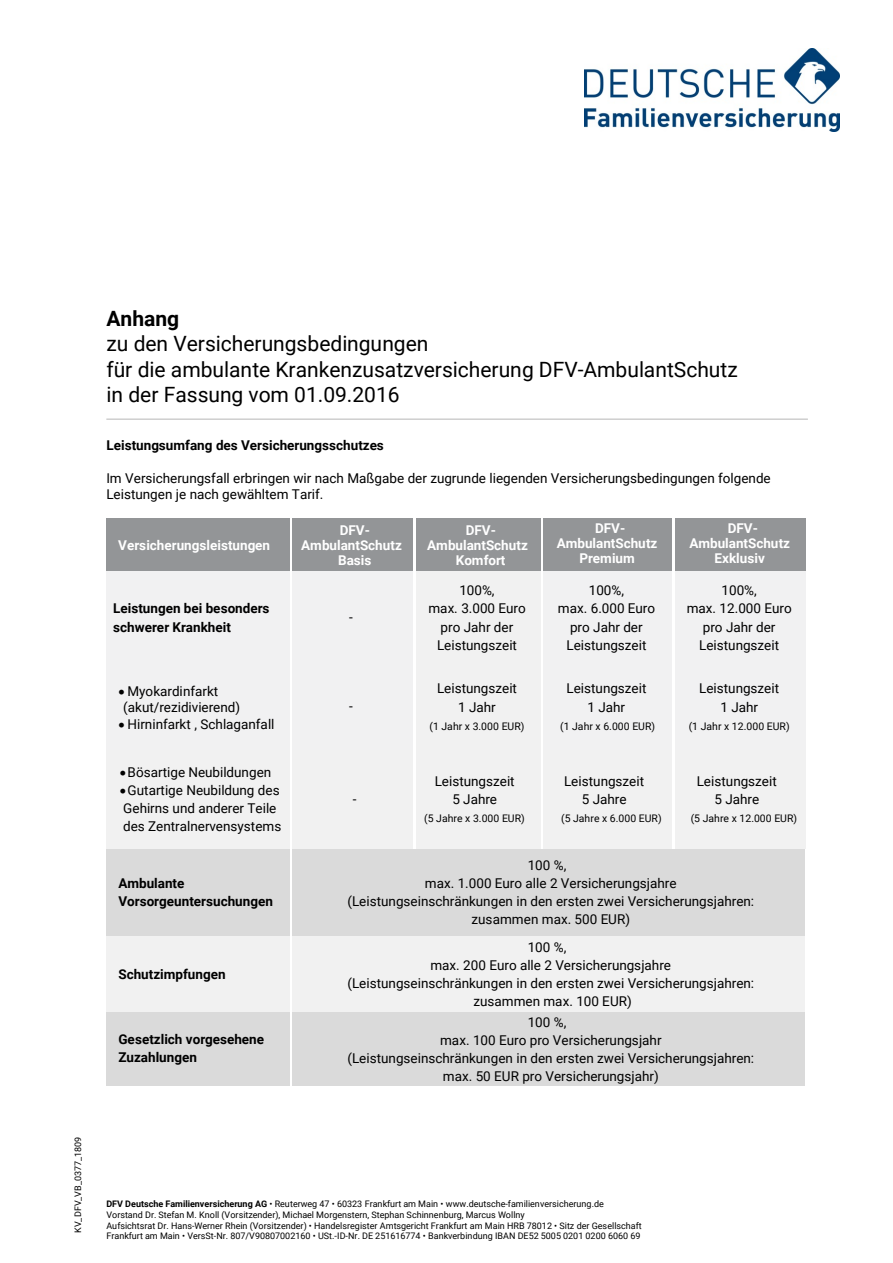
<style>
.page{position:relative;width:893px;height:1263px;background:#fff}
.page>*{position:absolute;margin:0;border:0;box-sizing:border-box;transform-origin:0 0}
.t1{font:21px "Roboto";color:#000}
.t2{font:700 21px "Roboto";color:#000}
.t3{font:13.5px "Roboto";color:#000}
.t4{font:700 13.5px "Roboto";color:#000}
.t5{font:700 13.5px/15px "Roboto";color:#fff;text-align:center}
.t6{font:10.5px "Roboto";letter-spacing:.005em;color:#000}
.t7{font:9px/10.8px "Roboto";color:#000}
.s1{font-weight:700}
</style>
<div class="page">
<img style="left:584px;top:49px;width:255px;height:83px">
<div style="left:106px;top:519px;width:184px;height:53px;background:#939597"></div>
<svg style="left:292px;top:519px;width:121px;height:53px"></svg>
<div style="left:290px;top:520px;width:123px;height:18px;background:#939597"></div>
<div style="left:290px;top:538px;width:123px;height:15px;background:#939597"></div>
<div style="left:290px;top:553px;width:123px;height:18px;background:#939597"></div>
<svg style="left:416px;top:519px;width:125px;height:53px"></svg>
<div style="left:415px;top:520px;width:126px;height:18px;background:#939597"></div>
<div style="left:415px;top:538px;width:126px;height:15px;background:#939597"></div>
<div style="left:415px;top:553px;width:126px;height:18px;background:#939597"></div>
<div style="left:542px;top:519px;width:130px;height:53px;background:#939597"></div>
<div style="left:674px;top:519px;width:132px;height:53px;background:#939597"></div>
<hr style="left:290px;top:519px;width:1px;height:53px;background:#fff">
<hr style="left:542px;top:519px;width:1px;height:53px;background:#fff">
<div style="left:106px;top:572px;width:184px;height:92px;background:#f1f1f2"></div>
<div style="left:290px;top:572px;width:123px;height:92px;background:#f1f1f2"></div>
<div style="left:415px;top:572px;width:126px;height:92px;background:#f1f1f1"></div>
<div style="left:542px;top:572px;width:130px;height:92px;background:#f1f1f2"></div>
<div style="left:674px;top:572px;width:132px;height:92px;background:#f1f1f2"></div>
<hr style="left:290px;top:572px;width:1px;height:92px;background:#fff">
<hr style="left:542px;top:572px;width:1px;height:92px;background:#fff">
<div style="left:106px;top:664px;width:184px;height:86px;background:#f1f1f2"></div>
<div style="left:290px;top:664px;width:123px;height:86px;background:#f1f1f2"></div>
<div style="left:415px;top:664px;width:126px;height:86px;background:#f1f1f1"></div>
<div style="left:542px;top:664px;width:130px;height:86px;background:#f1f1f2"></div>
<div style="left:674px;top:664px;width:132px;height:86px;background:#f1f1f2"></div>
<hr style="left:290px;top:664px;width:1px;height:86px;background:#fff">
<hr style="left:542px;top:664px;width:1px;height:86px;background:#fff">
<div style="left:106px;top:750px;width:184px;height:99px;background:#f1f1f1"></div>
<div style="left:290px;top:750px;width:123px;height:99px;background:#f1f1f1"></div>
<div style="left:415px;top:750px;width:126px;height:99px;background:#f1f1f1"></div>
<div style="left:542px;top:750px;width:130px;height:99px;background:#f1f1f1"></div>
<div style="left:674px;top:750px;width:132px;height:99px;background:#f1f1f1"></div>
<hr style="left:290px;top:750px;width:1px;height:99px;background:#fff">
<hr style="left:542px;top:750px;width:1px;height:99px;background:#fff">
<div style="left:106px;top:849px;width:184px;height:88px;background:#dadada"></div>
<div style="left:290px;top:849px;width:515px;height:88px;background:#dadada"></div>
<hr style="left:290px;top:849px;width:1px;height:88px;background:#fff">
<div style="left:106px;top:937px;width:184px;height:75px;background:#f1f1f1"></div>
<div style="left:290px;top:937px;width:515px;height:21px;background:#f1f1f1"></div>
<div style="left:290px;top:958px;width:515px;height:18px;background:#f1f1f1"></div>
<div style="left:290px;top:976px;width:515px;height:18px;background:#f1f1f1"></div>
<div style="left:290px;top:994px;width:515px;height:18px;background:#f1f1f1"></div>
<hr style="left:290px;top:937px;width:1px;height:75px;background:#fff">
<div style="left:106px;top:1012px;width:184px;height:74px;background:#dadada"></div>
<div style="left:290px;top:1012px;width:515px;height:20px;background:#dadada"></div>
<div style="left:290px;top:1032px;width:515px;height:18px;background:#dadada"></div>
<div style="left:290px;top:1050px;width:515px;height:18px;background:#dadada"></div>
<div style="left:290px;top:1068px;width:515px;height:18px;background:#dadada"></div>
<hr style="left:290px;top:1012px;width:1px;height:74px;background:#fff">
<hr style="left:106px;top:419px;width:702px;height:1px;background:#bfbfbf">
<p class="t7" style="left:72px;top:1233px;width:98px;rotate:-90deg">KV_DFV_VB_0377_1809</p>
<p class="t2" style="left:106px;top:304px;width:74px">Anhang</p>
<p class="t1" style="left:106px;top:329px;width:323px">zu den Versicherungsbedingungen</p>
<p class="t1" style="left:106px;top:354px;width:633px">für die ambulante Krankenzusatzversicherung DFV-AmbulantSchutz</p>
<p class="t1" style="left:106px;top:380px;width:295px">in der Fassung vom 01.09.2016</p>
<p class="t4" style="left:106px;top:436px;width:279px">Leistungsumfang des Versicherungsschutzes</p>
<p class="t3" style="left:106px;top:469px;width:666px">Im Versicherungsfall erbringen wir nach Maßgabe der zugrunde liegenden Versicherungsbedingungen folgende</p>
<p class="t3" style="left:106px;top:485px;width:219px">Leistungen je nach gewähltem Tarif.</p>
<p class="t5" style="left:118px;top:537px;width:153px">Versicherungsleistungen</p>
<p class="t5" style="left:557px;top:520px;width:102px">DFV-<br>AmbulantSchutz<br>Premium</p>
<p class="t5" style="left:689px;top:520px;width:102px">DFV-<br>AmbulantSchutz<br>Exklusiv</p>
<p class="t5" style="left:301px;top:522px;width:102px">DFV-<br>AmbulantSchutz</p>
<p class="t5" style="left:338px;top:552px;width:35px">Basis</p>
<p class="t5" style="left:427px;top:522px;width:102px">DFV-<br>AmbulantSchutz</p>
<p class="t5" style="left:456px;top:552px;width:51px">Komfort</p>
<p class="t4" style="left:113px;top:599px;width:158px">Leistungen bei besonders</p>
<p class="t4" style="left:113px;top:617px;width:119px">schwerer Krankheit</p>
<p class="t3" style="left:118px;top:681px;width:101px">• Myokardinfarkt</p>
<p class="t3" style="left:123px;top:697px;width:119px">(akut/rezidivierend)</p>
<p class="t3" style="left:118px;top:714px;width:158px">• Hirninfarkt , Schlaganfall</p>
<p class="t3" style="left:120px;top:763px;width:153px">•Bösartige Neubildungen</p>
<p class="t3" style="left:120px;top:781px;width:161px">•Gutartige Neubildung des</p>
<p class="t3" style="left:123px;top:799px;width:155px">Gehirns und anderer Teile</p>
<p class="t3" style="left:123px;top:817px;width:160px">des Zentralnervensystems</p>
<p class="t4" style="left:118px;top:874px;width:67px">Ambulante</p>
<p class="t4" style="left:118px;top:892px;width:156px">Vorsorgeuntersuchungen</p>
<p class="t4" style="left:118px;top:964px;width:109px">Schutzimpfungen</p>
<p class="t4" style="left:118px;top:1030px;width:147px">Gesetzlich vorgesehene</p>
<p class="t4" style="left:118px;top:1048px;width:80px">Zuzahlungen</p>
<p class="t3" style="left:349px;top:608px;width:5px">-</p>
<p class="t3" style="left:349px;top:697px;width:5px">-</p>
<p class="t3" style="left:353px;top:790px;width:5px">-</p>
<p class="t3" style="left:459px;top:581px;width:37px">100%,</p>
<p class="t3" style="left:428px;top:599px;width:99px">max. 3.000 Euro</p>
<p class="t3" style="left:441px;top:617px;width:74px">pro Jahr der</p>
<p class="t3" style="left:437px;top:635px;width:82px">Leistungszeit</p>
<p class="t3" style="left:437px;top:679px;width:82px">Leistungszeit</p>
<p class="t3" style="left:458px;top:697px;width:39px">1 Jahr</p>
<p class="t6" style="left:429px;top:718px;width:97px">(1 Jahr x 3.000 EUR)</p>
<p class="t3" style="left:435px;top:772px;width:82px">Leistungszeit</p>
<p class="t3" style="left:452px;top:790px;width:46px">5 Jahre</p>
<p class="t6" style="left:424px;top:811px;width:102px">(5 Jahre x 3.000 EUR)</p>
<p class="t3" style="left:589px;top:581px;width:37px">100%,</p>
<p class="t3" style="left:558px;top:599px;width:99px">max. 6.000 Euro</p>
<p class="t3" style="left:570px;top:617px;width:74px">pro Jahr der</p>
<p class="t3" style="left:566px;top:635px;width:82px">Leistungszeit</p>
<p class="t3" style="left:566px;top:679px;width:82px">Leistungszeit</p>
<p class="t3" style="left:588px;top:697px;width:39px">1 Jahr</p>
<p class="t6" style="left:560px;top:718px;width:97px">(1 Jahr x 6.000 EUR)</p>
<p class="t3" style="left:564px;top:772px;width:82px">Leistungszeit</p>
<p class="t3" style="left:582px;top:790px;width:46px">5 Jahre</p>
<p class="t6" style="left:561px;top:811px;width:102px">(5 Jahre x 6.000 EUR)</p>
<p class="t3" style="left:722px;top:581px;width:37px">100%,</p>
<p class="t3" style="left:687px;top:599px;width:107px">max. 12.000 Euro</p>
<p class="t3" style="left:703px;top:617px;width:74px">pro Jahr der</p>
<p class="t3" style="left:699px;top:635px;width:82px">Leistungszeit</p>
<p class="t3" style="left:699px;top:679px;width:82px">Leistungszeit</p>
<p class="t3" style="left:720px;top:697px;width:39px">1 Jahr</p>
<p class="t6" style="left:689px;top:718px;width:103px">(1 Jahr x 12.000 EUR)</p>
<p class="t3" style="left:697px;top:772px;width:82px">Leistungszeit</p>
<p class="t3" style="left:714px;top:790px;width:46px">5 Jahre</p>
<p class="t6" style="left:691px;top:811px;width:108px">(5 Jahre x 12.000 EUR)</p>
<p class="t3" style="left:528px;top:856px;width:40px">100 %,</p>
<p class="t3" style="left:425px;top:874px;width:253px">max. 1.000 Euro alle 2 Versicherungsjahre</p>
<p class="t3" style="left:347px;top:892px;width:408px">(Leistungseinschränkungen in den ersten zwei Versicherungsjahren:</p>
<p class="t3" style="left:472px;top:910px;width:160px">zusammen max. 500 EUR)</p>
<p class="t3" style="left:528px;top:937px;width:40px">100 %,</p>
<p class="t3" style="left:430px;top:955px;width:242px">max. 200 Euro alle 2 Versicherungsjahre</p>
<p class="t3" style="left:347px;top:973px;width:408px">(Leistungseinschränkungen in den ersten zwei Versicherungsjahren:</p>
<p class="t3" style="left:473px;top:991px;width:160px">zusammen max. 100 EUR)</p>
<p class="t3" style="left:528px;top:1012px;width:40px">100 %,</p>
<p class="t3" style="left:440px;top:1030px;width:223px">max. 100 Euro pro Versicherungsjahr</p>
<p class="t3" style="left:347px;top:1048px;width:408px">(Leistungseinschränkungen in den ersten zwei Versicherungsjahren:</p>
<p class="t3" style="left:443px;top:1066px;width:218px">max. 50 EUR pro Versicherungsjahr)</p>
<p class="t7" style="left:106px;top:1198px;width:537px"><span class="s1">DFV Deutsche Familienversicherung AG</span> • Reuterweg 47 • 60323 Frankfurt am Main • www.deutsche-familienversicherung.de Vorstand Dr. Stefan M. Knoll (Vorsitzender), Michael Morgenstern, Stephan Schinnenburg, Marcus Wollny<br>Aufsichtsrat Dr. Hans-Werner Rhein (Vorsitzender) • Handelsregister Amtsgericht Frankfurt am Main HRB 78012 • Sitz der Gesellschaft Frankfurt am Main • VersSt-Nr. 807/V90807002160 • USt.-ID-Nr. DE 251616774 • Bankverbindung IBAN DE52 5005 0201 0200 6060 69</p>
</div>
